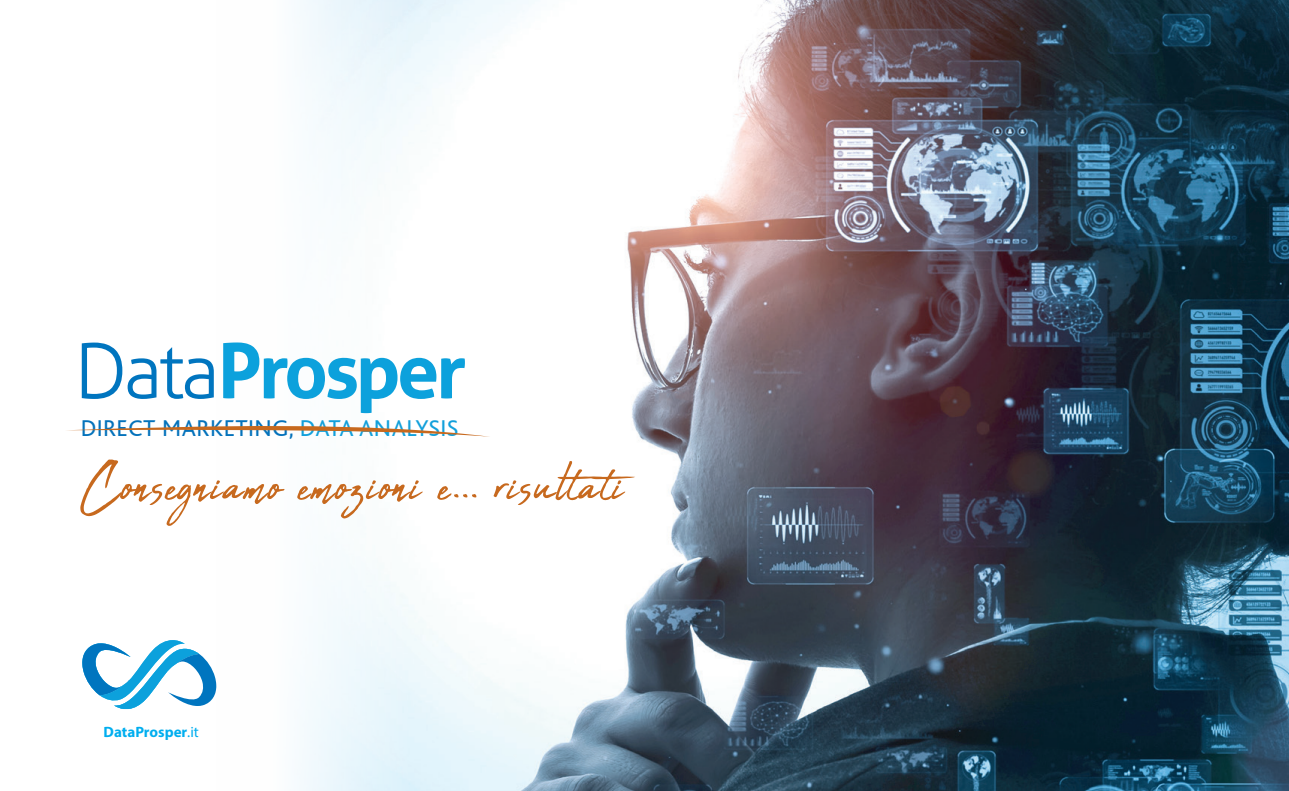
<style>
.page{position:relative;width:1289px;height:791px;background:#fff}
.page>*{position:absolute;margin:0;border:0;box-sizing:border-box;transform-origin:0 0}
.t1{font:70.5px "Abuget";letter-spacing:.02em;color:#c7691e}
.t2{font:24px "Bliss";letter-spacing:.02em;color:#0472bb}
.t3{font:700 15px "Myriad Pro";color:#00aeef}
.s1{color:#12a0db}
.s2{font-weight:400}
</style>
<div class="page">
<img style="left:299px;top:0;width:989px;height:791px">
<svg style="left:82px;top:343px;width:40px;height:56px"></svg>
<svg style="left:128px;top:347px;width:86px;height:52px"></svg>
<svg style="left:223px;top:342px;width:242px;height:71px"></svg>
<svg style="left:82px;top:640px;width:134px;height:69px"></svg>
<svg style="left:67px;top:422px;width:423px;height:15px"></svg>
<p class="t2" style="left:81px;top:416px;width:379px">DIRECT MARKETING, <span class="s1">DATA ANALYSIS</span></p>
<p class="t1" style="left:81px;top:445px;width:544px">Consegniamo emozioni e... risultati</p>
<p class="t3" style="left:104px;top:722px;width:97px">DataProsper<span class="s2">.it</span></p>
</div>
